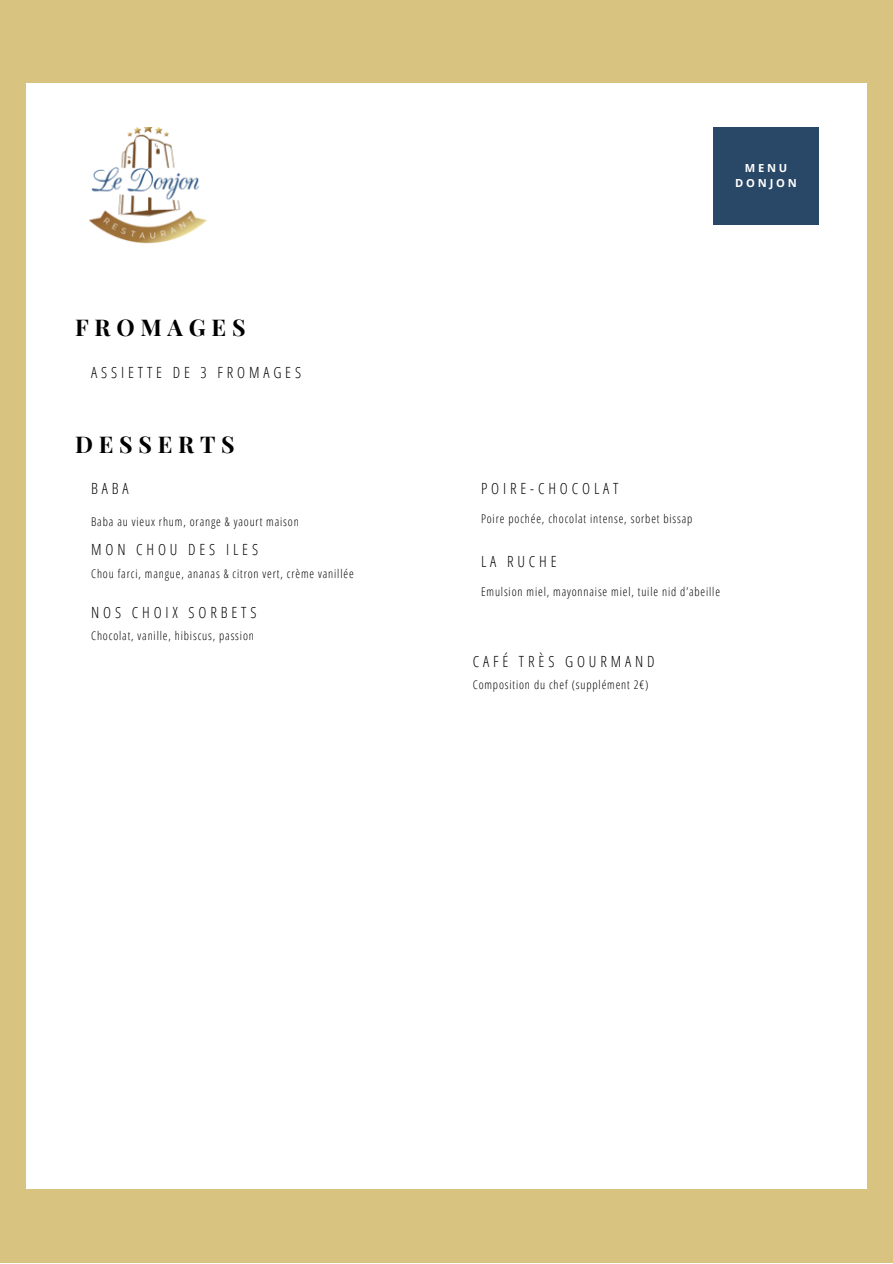
<style>
.page{position:relative;width:893px;height:1264px;background:#fff}
.page>*{position:absolute;margin:0;border:0;box-sizing:border-box;transform-origin:0 0}
.t1{font:700 23.1px "Playfair Display";letter-spacing:.25em;color:#000}
.t2{font:300 15.45px "Open Sans Condensed";letter-spacing:.25em;color:#000}
.t3{font:300 12px "Open Sans Condensed";letter-spacing:.07em;color:#000}
.t4{font:700 11.1px/14.9px "Open Sans";letter-spacing:.25em;color:#fff;text-align:center}
</style>
<div class="page">
<div style="left:0;top:0;width:892px;height:1262px;background:#d8c381"></div>
<div style="left:26px;top:83px;width:840px;height:1105px;background:#fff"></div>
<div style="left:713px;top:127px;width:105px;height:98px;background:#294766"></div>
<img style="left:89px;top:127px;width:117px;height:117px">
<p class="t1" style="left:75px;top:311px;width:172px">FROMAGES</p>
<p class="t2" style="left:91px;top:361px;width:211px">ASSIETTE DE 3 FROMAGES</p>
<p class="t1" style="left:75px;top:428px;width:161px">DESSERTS</p>
<p class="t2" style="left:91px;top:477px;width:39px">BABA</p>
<p class="t3" style="left:91px;top:513px;width:209px">Baba au vieux rhum, orange &amp; yaourt maison</p>
<p class="t2" style="left:91px;top:539px;width:168px">MON CHOU DES ILES</p>
<p class="t3" style="left:91px;top:565px;width:264px">Chou farci, mangue, ananas &amp; citron vert, crème vanillée</p>
<p class="t2" style="left:91px;top:601px;width:167px">NOS CHOIX SORBETS</p>
<p class="t3" style="left:91px;top:627px;width:164px">Chocolat, vanille, hibiscus, passion</p>
<p class="t4" style="left:735px;top:161px;width:63px">MENU<br>DONJON</p>
<p class="t2" style="left:481px;top:477px;width:139px">POIRE-CHOCOLAT</p>
<p class="t3" style="left:481px;top:510px;width:213px">Poire pochée, chocolat intense, sorbet bissap</p>
<p class="t2" style="left:481px;top:550px;width:77px">LA RUCHE</p>
<p class="t3" style="left:481px;top:583px;width:240px">Emulsion miel, mayonnaise miel, tuile nid d’abeille</p>
<p class="t2" style="left:473px;top:650px;width:183px">CAFÉ TRÈS GOURMAND</p>
<p class="t3" style="left:473px;top:676px;width:177px">Composition du chef (supplément 2€)</p>
</div>
